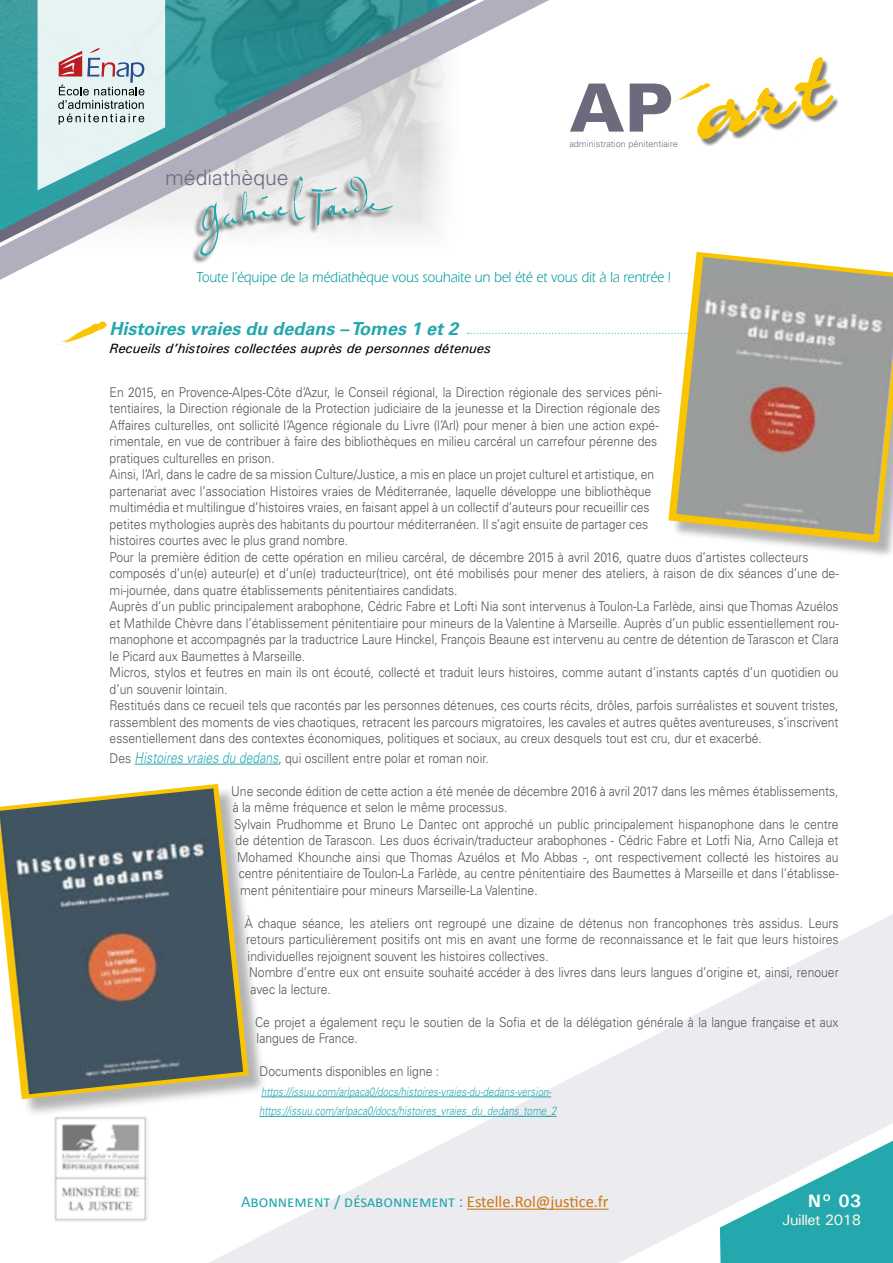
<style>
.page{position:relative;width:893px;height:1263px;background:#fff}
.page>*{position:absolute;margin:0;border:0;box-sizing:border-box;transform-origin:0 0}
.t1{font:900 66.6px "Univers";color:#6d6a7e}
.t2{font:300 21.15px "Univers";color:#6d6a7e}
.t3{font:italic 700 18px "Univers";color:#24a8ad}
.t4{font:700 18px "Univers";color:#fff}
.t5{font:16.5px "Calibri";color:#24a8ad}
.t6{font:15px "Itc Eras";color:#009a98;scale:.89 1}
.t7{font:500 15px "Univers";letter-spacing:-.03em;color:#fff6e7}
.t8{font:300 13.5px/16.5px "Univers";color:#555454;scale:.9 1}
.t9{font:italic 500 13.5px "Univers";color:#000}
.t10{font:italic 300 12px/19.5px "Univers";letter-spacing:.01em;color:#24a8ad;scale:.8 1}
.t11{font:300 9px "Univers";color:#6d6a7e}
.s1{font-style:italic;font-size:15px;color:#24a8ad}
.s2{color:#cc7614}
</style>
<div class="page">
<svg style="left:467px;top:333px;width:200px;height:1px"></svg>
<div style="left:0;top:786px;width:267px;height:332px;background:#000;opacity:.3"></div>
<svg style="left:0;top:784px;width:249px;height:315px"></svg>
<div style="left:672px;top:256px;width:221px;height:303px;background:#000;opacity:.3"></div>
<svg style="left:668px;top:252px;width:225px;height:290px"></svg>
<svg style="left:208px;top:914px;width:685px;height:349px"></svg>
<svg style="left:0;top:0;width:549px;height:280px"></svg>
<svg style="left:0;top:0;width:476px;height:243px"></svg>
<svg style="left:38px;top:0;width:127px;height:190px;background:#c6d7d9"></svg>
<svg style="left:720px;top:1141px;width:173px;height:122px;background:#6cc2c6"></svg>
<hr style="left:467px;top:1209px;width:142px;height:1px;background:#cc7614">
<div style="left:700px;top:59px;width:140px;height:87px;background:#000;opacity:.5"></div>
<div style="left:192px;top:177px;width:201px;height:87px;background:#000;opacity:.75"></div>
<svg style="left:199px;top:176px;width:194px;height:82px"></svg>
<img style="left:53px;top:1115px;width:95px;height:107px">
<img style="left:0;top:788px;width:243px;height:306px">
<svg style="left:57px;top:321px;width:50px;height:24px"></svg>
<hr style="left:135px;top:764px;width:143px;height:1px;background:#24a8ad">
<hr style="left:261px;top:1096px;width:290px;height:1px;background:#24a8ad">
<hr style="left:259px;top:1116px;width:298px;height:1px;background:#24a8ad">
<img style="left:676px;top:257px;width:217px;height:278px">
<svg style="left:674px;top:57px;width:161px;height:84px"></svg>
<h2 class="t2" style="left:165px;top:164px;width:125px">médiathèque</h2>
<h1 class="t1" style="left:569px;top:66px;width:105px">AP</h1>
<p class="t11" style="left:569px;top:138px;width:110px">administration pénitentiaire</p>
<p class="t6" style="left:197px;top:269px;width:534px">Toute l’équipe de la médiathèque vous souhaite un bel été et vous dit à la rentrée !</p>
<h3 class="t3" style="left:110px;top:318px;width:350px">Histoires vraies du dedans – Tomes 1 et 2</h3>
<p class="t9" style="left:110px;top:339px;width:383px">Recueils d’histoires collectées auprès de personnes détenues</p>
<p class="t8" style="left:110px;top:384px;width:812px">En 2015, en Provence-Alpes-Côte d’Azur, le Conseil régional, la Direction régionale des services péni-<br>tentiaires, la Direction régionale de la Protection judiciaire de la jeunesse et la Direction régionale des<br>Affaires culturelles, ont sollicité l’Agence régionale du Livre (l’Arl) pour mener à bien une action expé-<br>rimentale, en vue de contribuer à faire des bibliothèques en milieu carcéral un carrefour pérenne des<br>pratiques culturelles en prison.<br>Ainsi, l’Arl, dans le cadre de sa mission Culture/Justice, a mis en place un projet culturel et artistique, en<br>partenariat avec l’association Histoires vraies de Méditerranée, laquelle développe une bibliothèque<br>multimédia et multilingue d’histoires vraies, en faisant appel à un collectif d’auteurs pour recueillir ces<br>petites mythologies auprès des habitants du pourtour méditerranéen. Il s’agit ensuite de partager ces<br>histoires courtes avec le plus grand nombre.<br>Pour la première édition de cette opération en milieu carcéral, de décembre 2015 à avril 2016, quatre duos d’artistes collecteurs composés d’un(e) auteur(e) et d’un(e) traducteur(trice), ont été mobilisés pour mener des ateliers, à raison de dix séances d’une de&shy;mi-journée, dans quatre établissements pénitentiaires candidats.<br>Auprès d’un public principalement arabophone, Cédric Fabre et Lofti Nia sont intervenus à Toulon-La Farlède, ainsi que Thomas Azuélos et Mathilde Chèvre dans l’établissement pénitentiaire pour mineurs de la Valentine à Marseille. Auprès d’un public essentiellement rou&shy;manophone et accompagnés par la traductrice Laure Hinckel, François Beaune est intervenu au centre de détention de Tarascon et Clara le Picard aux Baumettes à Marseille.<br>Micros, stylos et feutres en main ils ont écouté, collecté et traduit leurs histoires, comme autant d’instants captés d’un quotidien ou d’un souvenir lointain.<br>Restitués dans ce recueil tels que racontés par les personnes détenues, ces courts récits, drôles, parfois surréalistes et souvent tristes, rassemblent des moments de vies chaotiques, retracent les parcours migratoires, les cavales et autres quêtes aventureuses, s’inscrivent essentiellement dans des contextes économiques, politiques et sociaux, au creux desquels tout est cru, dur et exacerbé.</p>
<p class="t8" style="left:110px;top:750px;width:423px">Des <span class="s1">Histoires vraies du dedans</span>, qui oscillent entre polar et roman noir.</p>
<p class="t8" style="left:231px;top:783px;width:676px">Une seconde édition de cette action a été menée de décembre 2016 à avril 2017 dans les mêmes établissements,</p>
<p class="t8" style="left:233px;top:799px;width:307px">à la même fréquence et selon le même processus.</p>
<p class="t8" style="left:234px;top:816px;width:673px">Sylvain Prudhomme et Bruno Le Dantec ont approché un public principalement hispanophone dans le centre</p>
<p class="t8" style="left:236px;top:832px;width:671px">de détention de Tarascon. Les duos écrivain/traducteur arabophones - Cédric Fabre et Lotfi Nia, Arno Calleja et</p>
<p class="t8" style="left:237px;top:849px;width:670px">Mohamed Khounche ainsi que Thomas Azuélos et Mo Abbas -, ont respectivement collecté les histoires au</p>
<p class="t8" style="left:239px;top:865px;width:668px">centre pénitentiaire de Toulon-La Farlède, au centre pénitentiaire des Baumettes à Marseille et dans l’établisse-</p>
<p class="t8" style="left:240px;top:882px;width:332px">ment pénitentiaire pour mineurs Marseille-La Valentine.</p>
<p class="t8" style="left:245px;top:915px;width:661px">À chaque séance, les ateliers ont regroupé une dizaine de détenus non francophones très assidus. Leurs</p>
<p class="t8" style="left:246px;top:931px;width:660px">retours particulièrement positifs ont mis en avant une forme de reconnaissance et le fait que leurs histoires</p>
<p class="t8" style="left:248px;top:948px;width:336px">individuelles rejoignent souvent les histoires collectives.</p>
<p class="t8" style="left:249px;top:964px;width:657px">Nombre d’entre eux ont ensuite souhaité accéder à des livres dans leurs langues d’origine et, ainsi, renouer</p>
<p class="t8" style="left:251px;top:981px;width:91px">avec la lecture.</p>
<p class="t8" style="left:255px;top:1014px;width:650px">Ce projet a également reçu le soutien de la Sofia et de la délégation générale à la langue française et aux langues de France.</p>
<p class="t8" style="left:260px;top:1063px;width:201px">Documents disponibles en ligne :</p>
<p class="t10" style="left:259px;top:1082px;width:373px">https://issuu.com/arlpaca0/docs/histoires-vraies-du-dedans-version&shy;https://issuu.com/arlpaca0/docs/histoires_vraies_du_dedans_tome_2</p>
<p class="t5" style="left:241px;top:1191px;width:369px">Abonnement / désabonnement : <span class="s2">Estelle.Rol@justice.fr</span></p>
<h3 class="t4" style="left:808px;top:1190px;width:54px">N° 03</h3>
<p class="t7" style="left:782px;top:1210px;width:80px">Juillet 2018</p>
</div>
